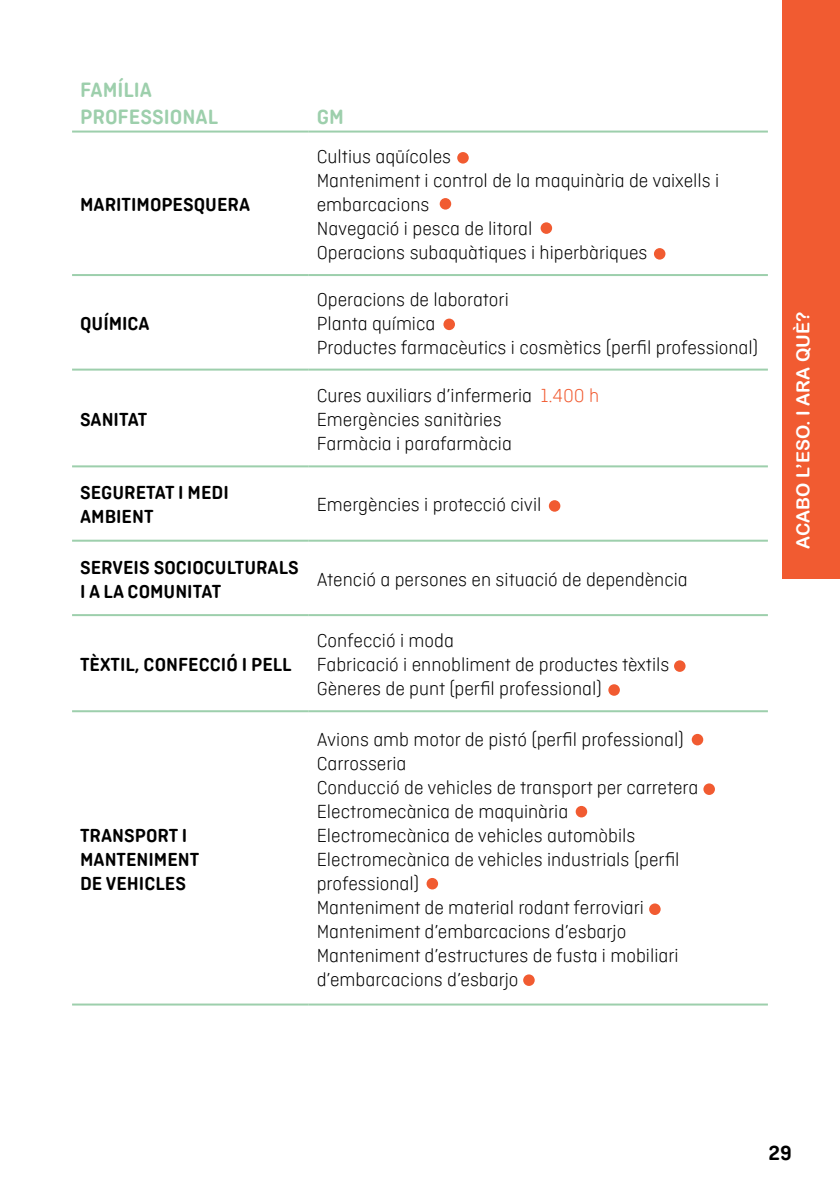
<style>
.page{position:relative;width:840px;height:1191px;background:#fff}
.page>*{position:absolute;margin:0;border:0;box-sizing:border-box;transform-origin:0 0}
.t1{font:22px/26.4px "Ciutadella Rounded Regular 2";color:#9dcfac}
.t2{font:22px "Ciutadella Rounded Regular 2";color:#000}
.t3{font:20px/24px "Ciutadella Rounded Regular 5";color:#000}
.t4{font:20px/24px "Ciutadella Rounded Regular 2";color:#000}
.t5{font:18px "Arial Rounded MT Bold";color:#fff}
.s1{color:#f15b31}
</style>
<div class="page">
<hr style="left:72px;top:131px;width:236px;height:2px;background:#9dcfac">
<hr style="left:308px;top:131px;width:459px;height:2px;background:#9dcfac">
<hr style="left:72px;top:274px;width:236px;height:2px;background:#9dcfac">
<hr style="left:308px;top:274px;width:459px;height:2px;background:#9dcfac">
<hr style="left:72px;top:368px;width:236px;height:2px;background:#9dcfac">
<hr style="left:308px;top:368px;width:459px;height:2px;background:#9dcfac">
<hr style="left:72px;top:465px;width:236px;height:2px;background:#9dcfac">
<hr style="left:308px;top:465px;width:459px;height:2px;background:#9dcfac">
<hr style="left:72px;top:539px;width:236px;height:2px;background:#9dcfac">
<hr style="left:308px;top:539px;width:459px;height:2px;background:#9dcfac">
<hr style="left:72px;top:614px;width:236px;height:2px;background:#9dcfac">
<hr style="left:308px;top:614px;width:459px;height:2px;background:#9dcfac">
<hr style="left:72px;top:710px;width:236px;height:2px;background:#9dcfac">
<hr style="left:308px;top:710px;width:459px;height:2px;background:#9dcfac">
<hr style="left:72px;top:1003px;width:236px;height:2px;background:#9dcfac">
<hr style="left:308px;top:1003px;width:459px;height:2px;background:#9dcfac">
<div style="left:781px;top:1px;width:58px;height:578px;background:#f15b31"></div>
<div style="left:457px;top:152px;width:11px;height:12px;background:#f15b31;border-radius:50%"></div>
<div style="left:439px;top:198px;width:12px;height:12px;background:#f15b31;border-radius:50%"></div>
<div style="left:443px;top:318px;width:11px;height:12px;background:#f15b31;border-radius:50%"></div>
<div style="left:540px;top:222px;width:12px;height:12px;background:#f15b31;border-radius:50%"></div>
<div style="left:653px;top:248px;width:12px;height:12px;background:#f15b31;border-radius:50%"></div>
<div style="left:673px;top:660px;width:12px;height:12px;background:#f15b31;border-radius:50%"></div>
<div style="left:608px;top:684px;width:11px;height:12px;background:#f15b31;border-radius:50%"></div>
<div style="left:691px;top:734px;width:11px;height:11px;background:#f15b31;border-radius:50%"></div>
<div style="left:703px;top:783px;width:11px;height:12px;background:#f15b31;border-radius:50%"></div>
<div style="left:575px;top:806px;width:12px;height:11px;background:#f15b31;border-radius:50%"></div>
<svg style="left:648px;top:903px;width:12px;height:12px"></svg>
<div style="left:426px;top:878px;width:12px;height:11px;background:#f15b31;border-radius:50%"></div>
<div style="left:548px;top:500px;width:12px;height:12px;background:#f15b31;border-radius:50%"></div>
<div style="left:523px;top:974px;width:11px;height:12px;background:#f15b31;border-radius:50%"></div>
<p class="t1" style="left:80px;top:77px;width:139px">FAMÍLIA<br>PROFESSIONAL</p>
<p class="t4" style="left:80px;top:193px;width:171px">MARITIMOPESQUERA</p>
<p class="t4" style="left:80px;top:312px;width:71px">QUÍMICA</p>
<p class="t4" style="left:80px;top:407px;width:69px">SANITAT</p>
<p class="t1" style="left:316px;top:103px;width:29px">GM</p>
<p class="t3" style="left:316px;top:144px;width:404px">Cultius aqüícoles<br>Manteniment i control de la maquinària de vaixells i embarcacions<br>Navegació i pesca de litoral<br>Operacions subaquàtiques i hiperbàriques</p>
<p class="t3" style="left:316px;top:287px;width:443px">Operacions de laboratori<br>Planta química<br>Productes farmacèutics i cosmètics (perfil professional)</p>
<p class="t3" style="left:316px;top:383px;width:284px">Cures auxiliars d’infermeria <span class="s1">1.400 h<br></span>Emergències sanitàries<br>Farmàcia i parafarmàcia</p>
<p class="t4" style="left:80px;top:481px;width:150px">SEGURETAT I MEDI<br>AMBIENT</p>
<p class="t3" style="left:316px;top:493px;width:226px">Emergències i protecció civil</p>
<p class="t4" style="left:80px;top:555px;width:220px">SERVEIS SOCIOCULTURALS<br>I A LA COMUNITAT</p>
<p class="t3" style="left:316px;top:567px;width:372px">Atenció a persones en situació de dependència</p>
<p class="t4" style="left:80px;top:652px;width:213px">TÈXTIL, CONFECCIÓ I PELL</p>
<p class="t4" style="left:80px;top:823px;width:121px">TRANSPORT I<br>MANTENIMENT<br>DE VEHICLES</p>
<p class="t3" style="left:316px;top:628px;width:354px">Confecció i moda<br>Fabricació i ennobliment de productes tèxtils<br>Gèneres de punt (perfil professional)</p>
<p class="t3" style="left:316px;top:727px;width:383px">Avions amb motor de pistó (perfil professional)<br>Carrosseria<br>Conducció de vehicles de transport per carretera Electromecànica de maquinària Electromecànica de vehicles automòbils Electromecànica de vehicles industrials (perfil professional)<br>Manteniment de material rodant ferroviari Manteniment d’embarcacions d’esbarjo Manteniment d’estructures de fusta i mobiliari d’embarcacions d’esbarjo</p>
<p class="t5" style="left:792px;top:548px;width:238px;rotate:-90deg">ACABO L’ESO. I ARA QUÈ?</p>
<p class="t2" style="left:768px;top:1140px;width:25px">29</p>
</div>
